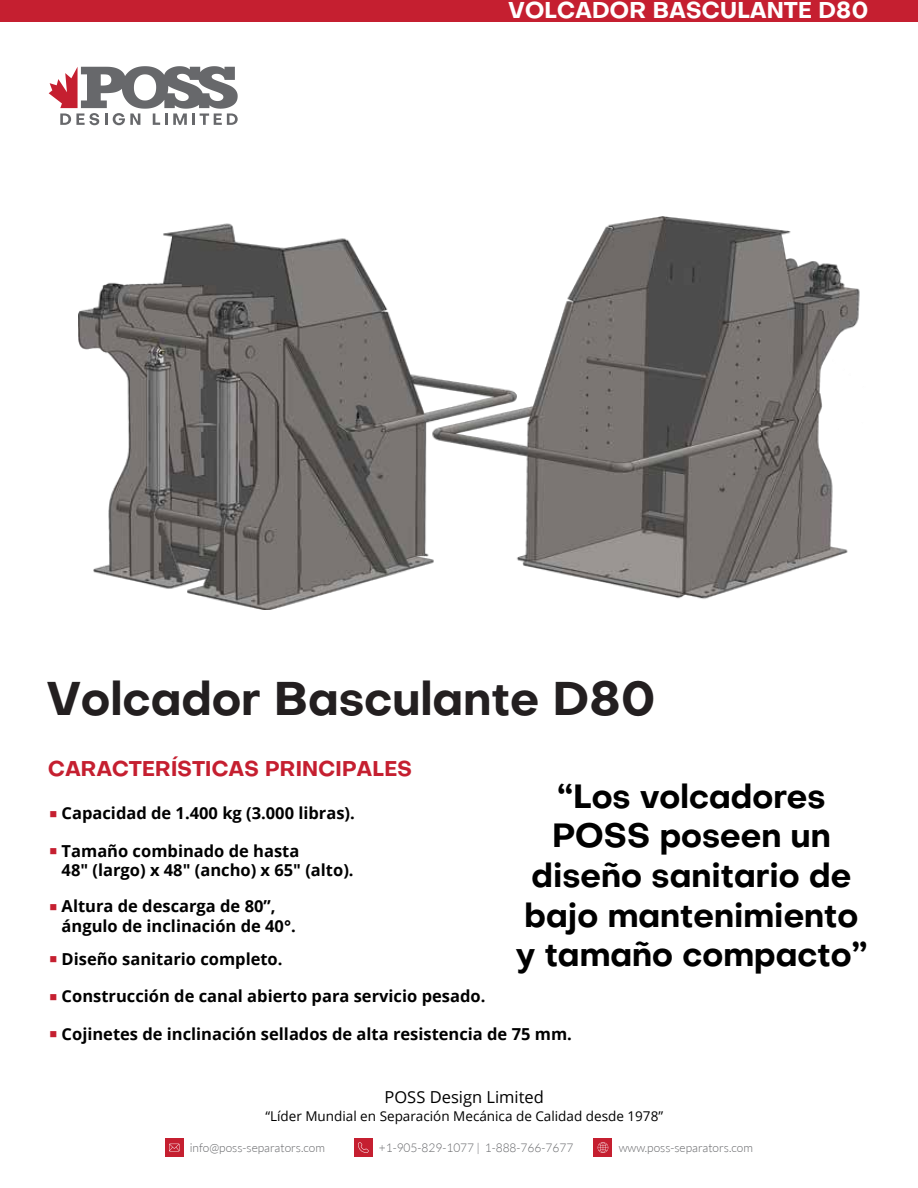
<style>
.page{position:relative;width:918px;height:1188px;background:#fff}
.page>*{position:absolute;margin:0;border:0;box-sizing:border-box;transform-origin:0 0}
.t1{font:700 46.5px "Objective";letter-spacing:-.015em;color:#231f20}
.t2{font:700 33px/39.6px "Objective";letter-spacing:-.02em;color:#000;text-align:center}
.t3{font:700 22.5px "Objective";letter-spacing:-.015em;color:#fff}
.t4{font:700 21px "Objective";letter-spacing:-.015em;color:#c51f30}
.t5{font:700 16.5px/19.8px "Open Sans";color:#000}
.t6{font:16.5px "Open Sans";color:#000}
.t7{font:13.5px "Open Sans";color:#000}
.t8{font:300 12px "Lato";color:#67686b}
.s1{color:#c51f30}
</style>
<div class="page">
<div style="left:0;top:0;width:918px;height:22px;background:#c51f30"></div>
<svg style="left:49px;top:66px;width:189px;height:59px"></svg>
<img style="left:79px;top:216px;width:781px;height:393px">
<div style="left:354px;top:1138px;width:18px;height:19px;background:#c51f30"></div>
<svg style="left:358px;top:1142px;width:11px;height:11px"></svg>
<div style="left:165px;top:1138px;width:19px;height:19px;background:#c51f30"></div>
<div style="left:594px;top:1138px;width:18px;height:19px;background:#c51f30"></div>
<svg style="left:169px;top:1144px;width:11px;height:8px"></svg>
<svg style="left:598px;top:1142px;width:10px;height:11px"></svg>
<h3 class="t3" style="left:508px;top:-6px;width:362px">VOLCADOR BASCULANTE D80</h3>
<h1 class="t1" style="left:46px;top:665px;width:611px">Volcador Basculante D80</h1>
<p class="t4" style="left:48px;top:753px;width:366px">CARACTERÍSTICAS PRINCIPALES</p>
<p class="t5" style="left:50px;top:803px;width:307px"><span class="s1">■</span> Capacidad de 1.400 kg (3.000 libras).</p>
<p class="t5" style="left:62px;top:840px;width:294px;text-indent:-12px"><span class="s1">■</span> Tamaño combinado de hasta<br>48" (largo) x 48" (ancho) x 65" (alto).</p>
<p class="t5" style="left:62px;top:896px;width:236px;text-indent:-12px"><span class="s1">■</span> Altura de descarga de 80”, ángulo de inclinación de 40°.</p>
<p class="t5" style="left:50px;top:948px;width:235px"><span class="s1">■</span> Diseño sanitario completo.</p>
<p class="t5" style="left:50px;top:986px;width:437px"><span class="s1">■</span> Construcción de canal abierto para servicio pesado.</p>
<p class="t5" style="left:50px;top:1023px;width:524px"><span class="s1">■</span> Cojinetes de inclinación sellados de alta resistencia de 75 mm.</p>
<h2 class="t2" style="left:515px;top:776px;width:354px">“Los volcadores<br>POSS poseen un diseño sanitario de bajo mantenimiento y tamaño compacto”</h2>
<p class="t6" style="left:385px;top:1086px;width:161px">POSS Design Limited</p>
<p class="t7" style="left:265px;top:1107px;width:399px">“Líder Mundial en Separación Mecánica de Calidad desde 1978”</p>
<p class="t8" style="left:190px;top:1141px;width:137px">info@poss-separators.com</p>
<p class="t8" style="left:379px;top:1141px;width:196px">+1-905-829-1077 | 1-888-766-7677</p>
<p class="t8" style="left:619px;top:1141px;width:136px">www.poss-separators.com</p>
</div>
